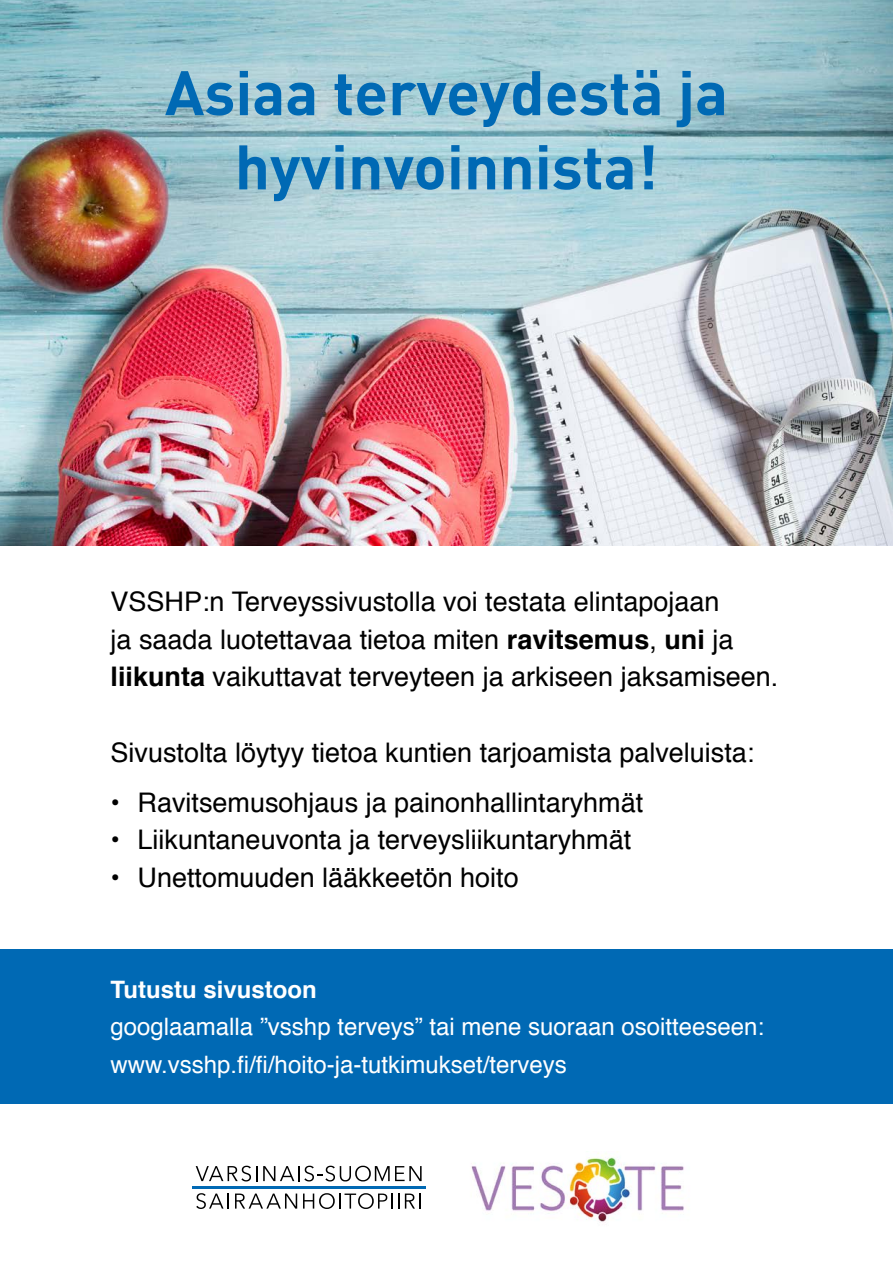
<style>
.page{position:relative;width:893px;height:1263px;background:#fff}
.page>*{position:absolute;margin:0;border:0;box-sizing:border-box;transform-origin:0 0}
.t1{font:700 61.8px/74.2px "DIN";color:#0069b4;text-align:center}
.t2{font:27px/37.5px "Helvetica";color:#000}
.t3{font:24px/37.5px "Helvetica";color:#fff}
.t4{font:700 24px "Helvetica";color:#fff}
.s1{font-weight:700}
</style>
<div class="page">
<img style="left:0;top:0;width:893px;height:546px">
<div style="left:0;top:949px;width:893px;height:154px;background:#0069b4"></div>
<img style="left:471px;top:1151px;width:213px;height:71px">
<hr style="left:192px;top:1186px;width:234px;height:2px;background:#0069b4">
<svg style="left:196px;top:1166px;width:61px;height:15px"></svg>
<svg style="left:263px;top:1166px;width:159px;height:15px"></svg>
<svg style="left:196px;top:1193px;width:33px;height:16px"></svg>
<svg style="left:235px;top:1193px;width:62px;height:15px"></svg>
<svg style="left:303px;top:1193px;width:96px;height:16px"></svg>
<svg style="left:405px;top:1193px;width:16px;height:15px"></svg>
<h1 class="t1" style="left:165px;top:53px;width:565px">Asiaa terveydestä ja hyvinvoinnista!</h1>
<p class="t2" style="left:111px;top:584px;width:669px">VSSHP:n Terveyssivustolla voi testata elintapojaan<br>ja saada luotettavaa tietoa miten <span class="s1">ravitsemus</span>, <span class="s1">uni</span> ja <span class="s1">liikunta</span> vaikuttavat terveyteen ja arkiseen jaksamiseen.</p>
<p class="t2" style="left:111px;top:734px;width:645px">Sivustolta löytyy tietoa kuntien tarjoamista palveluista:</p>
<p class="t2" style="left:111px;top:784px;width:534px">• Ravitsemusohjaus ja painonhallintaryhmät</p>
<p class="t2" style="left:111px;top:822px;width:522px">• Liikuntaneuvonta ja terveysliikuntaryhmät</p>
<p class="t2" style="left:111px;top:859px;width:410px">• Unettomuuden lääkkeetön hoito</p>
<p class="t4" style="left:111px;top:970px;width:208px">Tutustu sivustoon</p>
<p class="t3" style="left:111px;top:1009px;width:655px">googlaamalla ”vsshp terveys” tai mene suoraan osoitteeseen: www.vsshp.fi/fi/hoito-ja-tutkimukset/terveys</p>
</div>
